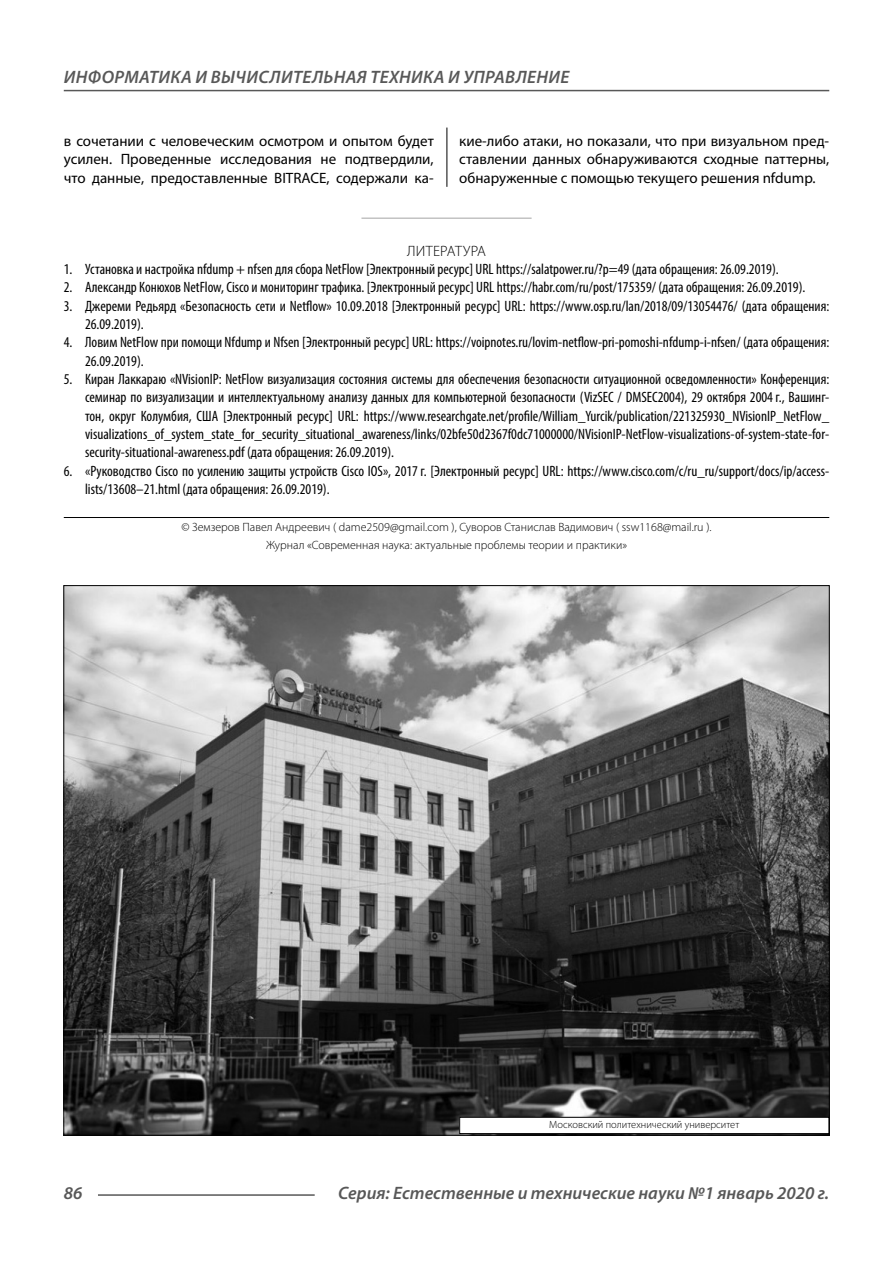
<style>
.page{position:relative;width:893px;height:1263px;background:#fff}
.page>*{position:absolute;margin:0;border:0;box-sizing:border-box;transform-origin:0 0}
.t1{font:italic 600 18px "Myriad Pro";color:#585858}
.t2{font:italic 600 18px "Myriad Pro";letter-spacing:.02em;color:#585858}
.t3{font:condensed 15px/18.3px "Myriad Pro";color:#000}
.t4{font:15px/18.3px "Myriad Pro";color:#000;text-align:justify}
.t5{font:300 15px "Myriad Pro";letter-spacing:.02em;color:#000}
.t6{font:300 12px/18.3px "Myriad Pro";color:#000;text-align:center}
.t7{font:300 10.5px "Myriad Pro";color:#000}
</style>
<div class="page">
<hr style="left:446px;top:128px;width:1px;height:1007px;background:#000">
<div style="left:361px;top:218px;width:170px;height:6px;background:#fff"></div>
<hr style="left:64px;top:517px;width:765px;height:1px;background:#000">
<img style="left:65px;top:587px;width:763px;height:547px">
<div style="left:460px;top:1117px;width:369px;height:17px;background:#fff"></div>
<div style="left:459px;top:1117px;width:370px;height:17px;border:1px solid #000"></div>
<hr style="left:98px;top:1194px;width:217px;height:2px;background:#585858">
<hr style="left:64px;top:90px;width:765px;height:1px;background:#585858">
<p class="t2" style="left:64px;top:71px;width:507px">ИНФОРМАТИКА И ВЫЧИСЛИТЕЛЬНАЯ ТЕХНИКА И УПРАВЛЕНИЕ</p>
<p class="t4" style="left:64px;top:133px;width:371px">в сочетании с человеческим осмотром и опытом будет усилен. Проведенные исследования не подтвердили, что данные, предоставленные BITRACE, содержали ка-</p>
<p class="t4" style="left:459px;top:133px;width:371px">кие-либо атаки, но показали, что при визуальном пред&shy;ставлении данных обнаруживаются сходные паттерны, обнаруженные с помощью текущего решения nfdump.</p>
<p class="t5" style="left:407px;top:245px;width:80px">ЛИТЕРАТУРА</p>
<p class="t3" style="left:64px;top:261px;width:716px">1. Установка и настройка nfdump + nfsen для сбора NetFlow [Электронный ресурс] URL https://salatpower.ru/?p=49 (дата обращения: 26.09.2019).</p>
<p class="t3" style="left:64px;top:280px;width:743px">2. Александр Конюхов NetFlow, Cisco и мониторинг трафика. [Электронный ресурс] URL https://habr.com/ru/post/175359/ (дата обращения: 26.09.2019).</p>
<p class="t3" style="left:85px;top:298px;width:746px;text-indent:-21px">3. Джереми Редьярд «Безопасность сети и Netflow» 10.09.2018 [Электронный ресурс] URL: https://www.osp.ru/lan/2018/09/13054476/ (дата обращения:<br>26.09.2019).</p>
<p class="t3" style="left:85px;top:335px;width:746px;text-indent:-21px">4. Ловим NetFlow при помощи Nfdump и Nfsen [Электронный ресурс] URL: https://voipnotes.ru/lovim-netflow-pri-pomoshi-nfdump-i-nfsen/ (дата обращения:<br>26.09.2019).</p>
<p class="t3" style="left:85px;top:371px;width:746px;text-align:justify;text-indent:-21px">5. Киран Лаккараю «NVisionIP: NetFlow визуализация состояния системы для обеспечения безопасности ситуационной осведомленности» Конференция: семинар по визуализации и интеллектуальному анализу данных для компьютерной безопасности (VizSEC / DMSEC2004), 29 октября 2004 г., Вашинг&shy;тон, округ Колумбия, США [Электронный ресурс] URL: https://www.researchgate.net/profile/William_Yurcik/publication/221325930_NVisionIP_NetFlow_ visualizations_of_system_state_for_security_situational_awareness/links/02bfe50d2367f0dc71000000/NVisionIP-NetFlow-visualizations-of-system-state-for&shy;security-situational-awareness.pdf (дата обращения: 26.09.2019).</p>
<p class="t3" style="left:85px;top:463px;width:746px;text-indent:-21px">6. «Руководство Cisco по усилению защиты устройств Cisco IOS», 2017 г. [Электронный ресурс] URL: https://www.cisco.com/c/ru_ru/support/docs/ip/access&shy;lists/13608–21.html (дата обращения: 26.09.2019).</p>
<p class="t6" style="left:181px;top:518px;width:532px">© Земзеров Павел Андреевич ( dame2509@gmail.com ), Суворов Станислав Вадимович ( ssw1168@mail.ru ).<br>Журнал «Современная наука: актуальные проблемы теории и практики»</p>
<p class="t7" style="left:549px;top:1120px;width:192px">Московский политехнический университет</p>
<p class="t1" style="left:64px;top:1186px;width:20px">86</p>
<p class="t1" style="left:338px;top:1186px;width:493px">Серия: Естественные и технические науки №1 январь 2020 г.</p>
</div>
